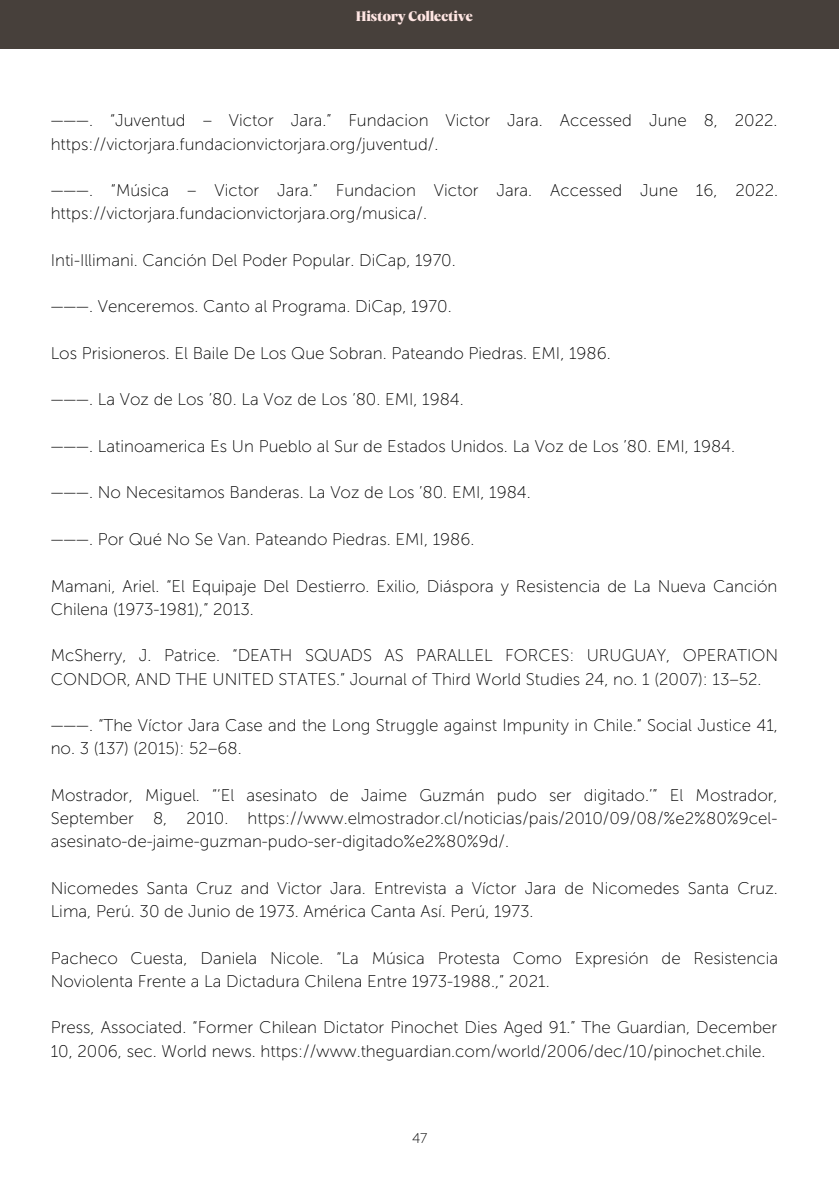
<style>
.page{position:relative;width:839px;height:1191px;background:#fff}
.page>*{position:absolute;margin:0;border:0;box-sizing:border-box;transform-origin:0 0}
.t1{font:17px/23.2px "Museo Sans 100";color:#000}
.t2{font:14px "Carelia Upright";letter-spacing:-.03em;color:#ffe6e3}
.t3{font:14px "Museo Sans 100";color:#000}
</style>
<div class="page">
<div style="left:0;top:0;width:838px;height:48px;background:#47403b"></div>
<p class="t2" style="left:356px;top:8px;width:119px">History Collective</p>
<p class="t1" style="left:51px;top:109px;width:728px">———. “Juventud – Victor Jara.” Fundacion Victor Jara. Accessed June 8, 2022. https://victorjara.fundacionvictorjara.org/juventud/.</p>
<p class="t1" style="left:51px;top:179px;width:729px">———. “Música – Victor Jara.” Fundacion Victor Jara. Accessed June 16, 2022. https://victorjara.fundacionvictorjara.org/musica/.</p>
<p class="t1" style="left:51px;top:249px;width:406px">Inti-Illimani. Canción Del Poder Popular. DiCap, 1970.</p>
<p class="t1" style="left:51px;top:295px;width:402px">———. Venceremos. Canto al Programa. DiCap, 1970.</p>
<p class="t1" style="left:51px;top:342px;width:561px">Los Prisioneros. El Baile De Los Que Sobran. Pateando Piedras. EMI, 1986.</p>
<p class="t1" style="left:51px;top:388px;width:414px">———. La Voz de Los ’80. La Voz de Los ’80. EMI, 1984.</p>
<p class="t1" style="left:51px;top:435px;width:686px">———. Latinoamerica Es Un Pueblo al Sur de Estados Unidos. La Voz de Los ’80. EMI, 1984.</p>
<p class="t1" style="left:51px;top:481px;width:481px">———. No Necesitamos Banderas. La Voz de Los ’80. EMI, 1984.</p>
<p class="t1" style="left:51px;top:528px;width:425px">———. Por Qué No Se Van. Pateando Piedras. EMI, 1986.</p>
<p class="t1" style="left:51px;top:574px;width:728px">Mamani, Ariel. “El Equipaje Del Destierro. Exilio, Diáspora y Resistencia de La Nueva Canción<br>Chilena (1973-1981),” 2013.</p>
<p class="t1" style="left:51px;top:644px;width:729px">McSherry, J. Patrice. “DEATH SQUADS AS PARALLEL FORCES: URUGUAY, OPERATION<br>CONDOR, AND THE UNITED STATES.” Journal of Third World Studies 24, no. 1 (2007): 13–52.</p>
<p class="t1" style="left:51px;top:714px;width:728px">———. “The Víctor Jara Case and the Long Struggle against Impunity in Chile.” Social Justice 41, no. 3 (137) (2015): 52–68.</p>
<p class="t1" style="left:51px;top:783px;width:728px;text-align:justify">Mostrador, Miguel. “‘El asesinato de Jaime Guzmán pudo ser digitado.’” El Mostrador, September 8, 2010. https://www.elmostrador.cl/noticias/pais/2010/09/08/%e2%80%9cel&shy;asesinato-de-jaime-guzman-pudo-ser-digitado%e2%80%9d/.</p>
<p class="t1" style="left:51px;top:876px;width:728px">Nicomedes Santa Cruz and Victor Jara. Entrevista a Víctor Jara de Nicomedes Santa Cruz.<br>Lima, Perú. 30 de Junio de 1973. América Canta Así. Perú, 1973.</p>
<p class="t1" style="left:51px;top:946px;width:729px">Pacheco Cuesta, Daniela Nicole. “La Música Protesta Como Expresión de Resistencia<br>Noviolenta Frente a La Dictadura Chilena Entre 1973-1988.,” 2021.</p>
<p class="t1" style="left:51px;top:1016px;width:728px">Press, Associated. “Former Chilean Dictator Pinochet Dies Aged 91.” The Guardian, December<br>10, 2006, sec. World news. https://www.theguardian.com/world/2006/dec/10/pinochet.chile.</p>
<p class="t3" style="left:412px;top:1129px;width:17px">47</p>
</div>
